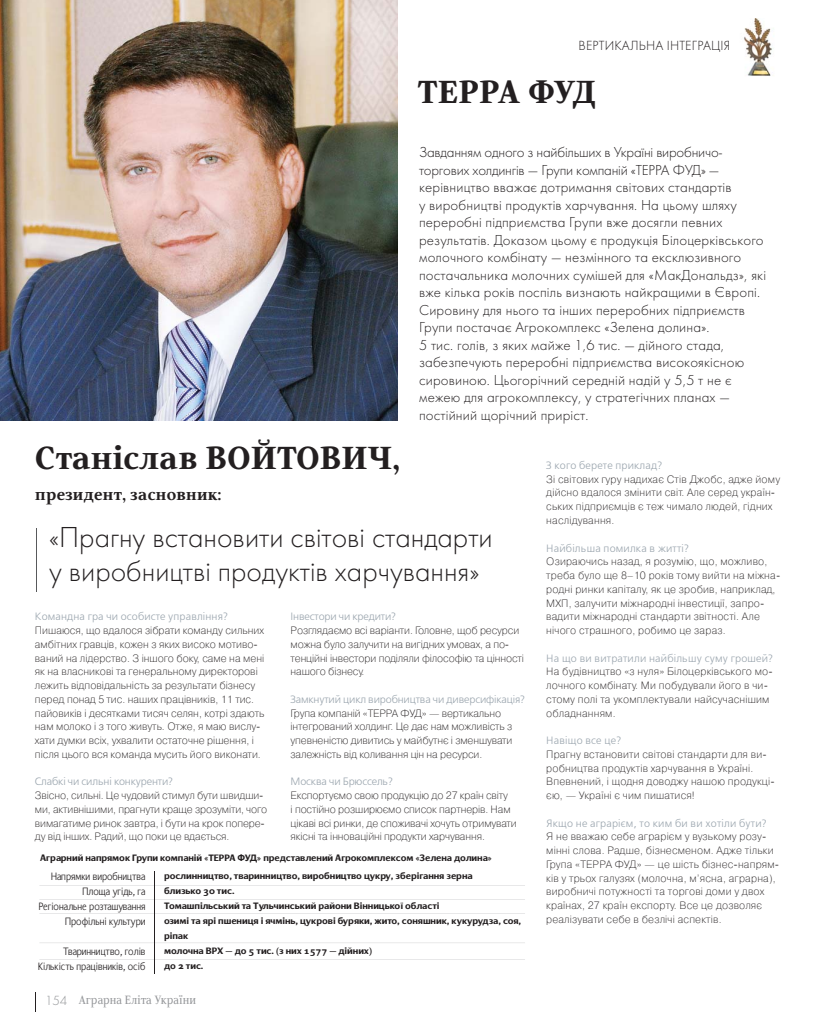
<style>
.page{position:relative;width:815px;height:1028px;background:#fff}
.page>*{position:absolute;margin:0;border:0;box-sizing:border-box;transform-origin:0 0}
.t1{font:30px/33.8px "Futura Light C";color:#231f20}
.t2{font:700 30px "Artemius SN";letter-spacing:.02em;color:#231f20}
.t3{font:700 30px "Artemius SN";color:#231f20}
.t4{font:15px/17.5px "Futura Light C";letter-spacing:.01em;color:#231f20}
.t5{font:700 15px "Artemius SN";letter-spacing:.02em;color:#231f20}
.t6{font:13.75px "Futura Light C";letter-spacing:.01em;color:#231f20}
.t7{font:11.25px "Artemius SN";color:#939598}
.t8{font:10.62px/13.8px "Pragmatica Light C";color:#231f20}
.t9{font:10.62px "Free Set C";letter-spacing:.01em;color:#99a4ad}
.t10{font:10.62px "Free Set C";letter-spacing:-.015em;color:#99a4ad}
.t11{font:300 10px/15px "Artemius Sans";color:#231f20;text-align:right}
.t12{font:700 8.75px/15px "Artemius Sans SN";letter-spacing:-.01em;color:#231f20}
.s1{font-family:"Futura Light C";font-size:13.75px}
</style>
<div class="page">
<img style="left:0;top:0;width:397px;height:420px">
<img style="left:744px;top:18px;width:28px;height:58px">
<hr style="left:155px;top:871px;width:1px;height:102px;background:#231f20">
<hr style="left:155px;top:913px;width:370px;height:1px;background:#939598">
<hr style="left:39px;top:913px;width:116px;height:1px;background:#939598">
<hr style="left:155px;top:942px;width:370px;height:1px;background:#939598">
<hr style="left:39px;top:942px;width:116px;height:1px;background:#939598">
<hr style="left:155px;top:899px;width:370px;height:1px;background:#939598">
<hr style="left:39px;top:899px;width:116px;height:1px;background:#939598">
<hr style="left:155px;top:885px;width:370px;height:1px;background:#939598">
<hr style="left:39px;top:885px;width:116px;height:1px;background:#939598">
<hr style="left:155px;top:959px;width:370px;height:1px;background:#939598">
<hr style="left:39px;top:959px;width:116px;height:1px;background:#939598">
<hr style="left:36px;top:528px;width:1px;height:63px;background:#58595b">
<p class="t6" style="left:579px;top:38px;width:153px">ВЕРТИКАЛЬНА ІНТЕГРАЦІЯ</p>
<h1 class="t3" style="left:418px;top:74px;width:179px">ТЕРРА ФУД</h1>
<p class="t4" style="left:419px;top:144px;width:349px">Завданням одного з найбільших в Україні виробничо&shy;торгових холдингів — Групи компаній «ТЕРРА ФУД» — керівництво вважає дотримання світових стандартів<br>у виробництві продуктів харчування. На цьому шляху переробні підприємства Групи вже досягли певних результатів. Доказом цьому є продукція Білоцерківського молочного комбінату — незмінного та ексклюзивного постачальника молочних сумішей для «МакДональдз», які вже кілька років поспіль визнають найкращими в Європі.<br>Сировину для нього та інших переробних підприємств Групи постачає Агрокомплекс «Зелена долина».<br>5 тис. голів, з яких майже 1,6 тис. — дійного стада, забезпечують переробні підприємства високоякісною сировиною. Цьогорічний середній надій у 5,5 т не є межею для агрокомплексу, у стратегічних планах — постійний щорічний приріст.</p>
<h1 class="t2" style="left:35px;top:439px;width:366px">Станіслав ВОЙТОВИЧ,</h1>
<h2 class="t5" style="left:35px;top:485px;width:188px">президент, засновник:</h2>
<h1 class="t1" style="left:49px;top:521px;width:445px">«Прагну встановити світові стандарти у виробництві продуктів харчування»</h1>
<p class="t9" style="left:35px;top:611px;width:194px">Командна гра чи особисте управління?</p>
<p class="t8" style="left:35px;top:624px;width:231px">Пишаюся, що вдалося зібрати команду сильних амбітних гравців, кожен з яких високо мотиво&shy;ваний на лідерство. З іншого боку, саме на мені як на власникові та генеральному директорові лежить відповідальність за результати бізнесу перед понад 5 тис. наших працівників, 11 тис. пайовиків і десятками тисяч селян, котрі здають нам молоко і з того живуть. Отже, я маю вислу&shy;хати думки всіх, ухвалити остаточне рішення, і після цього вся команда мусить його виконати.</p>
<p class="t10" style="left:35px;top:776px;width:139px">Слабкі чи сильні конкуренти?</p>
<p class="t8" style="left:35px;top:789px;width:234px">Звісно, сильні. Це чудовий стимул бути швидши&shy;ми, активнішими, прагнути краще зрозуміти, чого вимагатиме ринок завтра, і бути на крок попере&shy;ду від інших. Радий, що поки це вдається.</p>
<p class="t10" style="left:291px;top:611px;width:107px">Інвестори чи кредити?</p>
<p class="t8" style="left:291px;top:624px;width:235px">Розглядаємо всі варіанти. Головне, щоб ресурси можна було залучити на вигідних умовах, а по&shy;тенційні інвестори поділяли філософію та цінності нашого бізнесу.</p>
<p class="t10" style="left:291px;top:693px;width:236px">Замкнутий цикл виробництва чи диверсифікація?</p>
<p class="t8" style="left:291px;top:707px;width:223px">Група компаній «ТЕРРА ФУД» — вертикально інтегрований холдинг. Це дає нам можливість з упевненістю дивитись у майбутнє і зменшувати залежність від коливання цін на ресурси.</p>
<p class="t10" style="left:291px;top:776px;width:104px">Москва чи Брюссель?</p>
<p class="t8" style="left:291px;top:789px;width:228px">Експортуємо свою продукцію до 27 країн світу<br>і постійно розширюємо список партнерів. Нам цікаві всі ринки, де споживачі хочуть отримувати якісні та інноваційні продукти харчування.</p>
<p class="t12" style="left:40px;top:850px;width:453px">Аграрний напрямок Групи компаній «ТЕРРА ФУД» представлений Агрокомплексом «Зелена долина»</p>
<p class="t11" style="left:39px;top:869px;width:108px">Напрямки виробництва<br>Площа угідь, га<br>Регіональне розташування<br>Профільні культури</p>
<p class="t11" style="left:38px;top:944px;width:109px">Тваринництво, голів<br>Кількість працівників, осіб</p>
<p class="t12" style="left:164px;top:868px;width:359px">рослинництво, тваринництво, виробництво цукру, зберігання зерна<br>близько 30 тис.<br>Томашпільський та Тульчинський райони Вінницької області<br>озимі та ярі пшениця і ячмінь, цукрові буряки, жито, соняшник, кукурудза, соя, ріпак<br>молочна ВРХ — до 5 тис. (з них 1577 — дійних)<br>до 2 тис.</p>
<p class="t7" style="left:45px;top:993px;width:153px"><span class="s1">154</span> Аграрна Еліта України</p>
<p class="t9" style="left:546px;top:459px;width:118px">З кого берете приклад?</p>
<p class="t8" style="left:546px;top:473px;width:235px">Зі світових гуру надихає Стів Джобс, адже йому дійсно вдалося змінити світ. Але серед україн&shy;ських підприємців є теж чимало людей, гідних наслідування.</p>
<p class="t9" style="left:546px;top:542px;width:144px">Найбільша помилка в житті?</p>
<p class="t8" style="left:546px;top:556px;width:236px">Озираючись назад, я розумію, що, можливо, треба було ще 8–10 років тому вийти на міжна&shy;родні ринки капіталу, як це зробив, наприклад, МХП, залучити міжнародні інвестиції, запро&shy;вадити міжнародні стандарти звітності. Але нічого страшного, робимо це зараз.</p>
<p class="t9" style="left:546px;top:652px;width:228px">На що ви витратили найбільшу суму грошей?</p>
<p class="t8" style="left:546px;top:666px;width:228px">На будівництво «з нуля» Білоцерківського мо&shy;лочного комбінату. Ми побудували його в чи&shy;стому полі та укомплектували найсучаснішим обладнанням.</p>
<p class="t9" style="left:546px;top:734px;width:76px">Навіщо все це?</p>
<p class="t8" style="left:546px;top:748px;width:230px">Прагну встановити світові стандарти для ви&shy;робництва продуктів харчування в Україні.<br>Впевнений, і щодня доводжу нашою продукці&shy;єю, — Україні є чим пишатися!</p>
<p class="t9" style="left:546px;top:817px;width:222px">Якщо не аграрієм, то ким би ви хотіли бути?</p>
<p class="t8" style="left:546px;top:831px;width:234px">Я не вважаю себе аграрієм у вузькому розу&shy;мінні слова. Радше, бізнесменом. Адже тільки Група «ТЕРРА ФУД» — це шість бізнес-напрям&shy;ків у трьох галузях (молочна, м’ясна, аграрна), виробничі потужності та торгові доми у двох країнах, 27 країн експорту. Все це дозволяє реалізувати себе в безлічі аспектів.</p>
</div>
